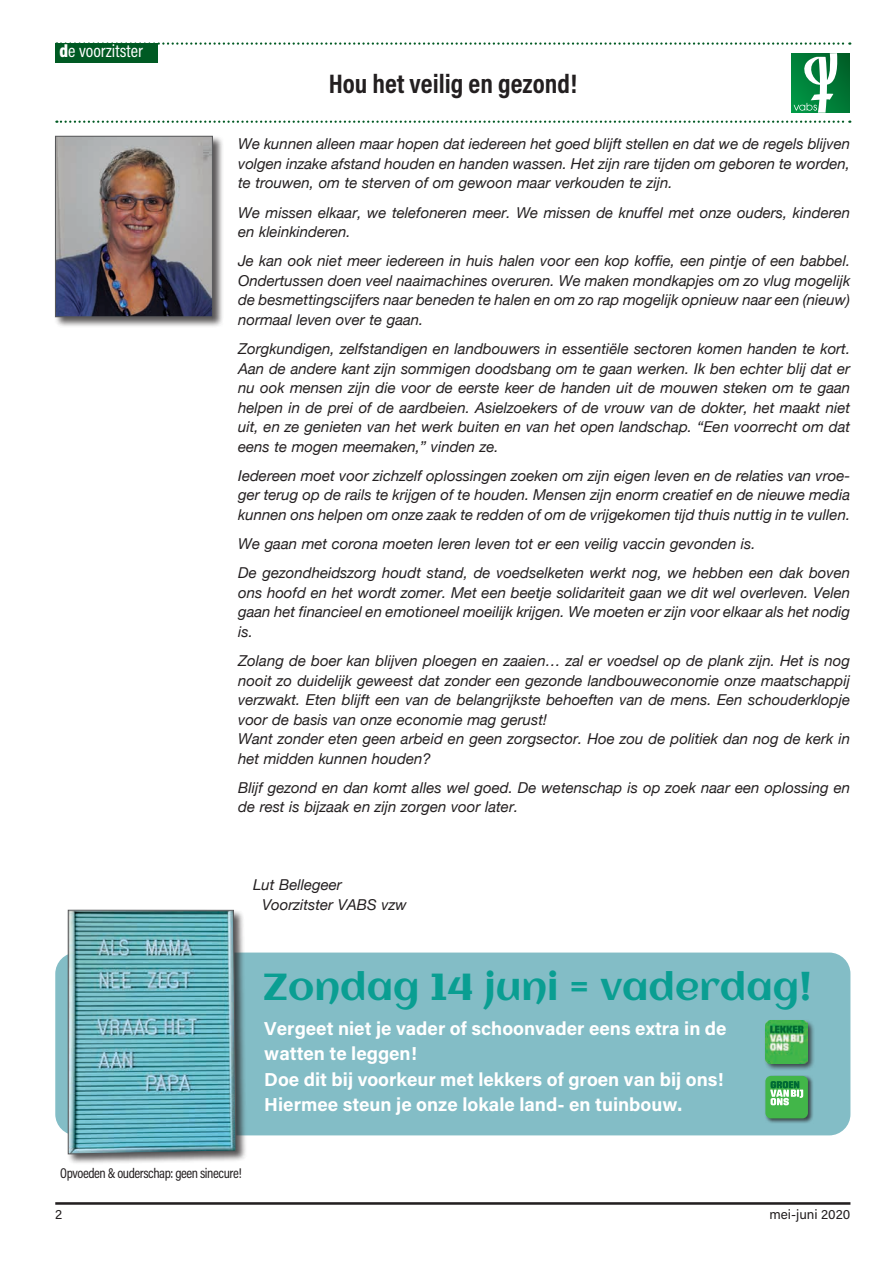
<style>
.page{position:relative;width:893px;height:1263px;background:#fff}
.page>*{position:absolute;margin:0;border:0;box-sizing:border-box;transform-origin:0 0}
.t1{font:37.5px "Aclonica";color:#0a9e92}
.t2{font:700 27px "Acumin Pro Cond";color:#231f20}
.t3{font:700 18.75px/25.5px "Acumin Pro";color:#fff}
.t4{font:18px "Acumin Pro Cond";color:#fff}
.t5{font:italic 15px/19.5px "Helvetica Neue";color:#231f20;text-align:justify}
.t6{font:14.25px "Acumin Pro Cond";letter-spacing:-.03em;color:#231f20}
.t7{font:13.5px "Acumin Pro";color:#231f20}
.s1{font-weight:900}
</style>
<div class="page">
<hr style="left:55px;top:1202px;width:795px;height:3px;background:#231f20">
<svg style="left:791px;top:53px;width:59px;height:60px"></svg>
<svg style="left:56px;top:42px;width:794px;height:3px"></svg>
<svg style="left:56px;top:121px;width:794px;height:2px"></svg>
<div style="left:55px;top:43px;width:102px;height:20px;background:#005a23"></div>
<div style="left:55px;top:952px;width:795px;height:183px;background:#83bdc6;border-radius:21px"></div>
<div style="left:54px;top:135px;width:170px;height:193px;background:#231f20;opacity:.75"></div>
<img style="left:57px;top:138px;width:154px;height:177px">
<div style="left:55px;top:136px;width:158px;height:181px;border:1px solid #57585a"></div>
<div style="left:67px;top:909px;width:180px;height:256px;background:#231f20;opacity:.75"></div>
<svg style="left:68px;top:910px;width:168px;height:244px"></svg>
<div style="left:764px;top:1019px;width:52px;height:52px;background:#231f20;opacity:.75"></div>
<img style="left:765px;top:1020px;width:43px;height:43px">
<div style="left:764px;top:1075px;width:50px;height:49px;background:#231f20;opacity:.75"></div>
<div style="left:765px;top:1076px;width:43px;height:42px;background:#42b649;border-radius:6px"></div>
<svg style="left:770px;top:1081px;width:33px;height:24px"></svg>
<p class="t4" style="left:60px;top:39px;width:85px"><span class="s1">d</span>e voorzitster</p>
<h2 class="t2" style="left:329px;top:66px;width:250px">Hou het veilig en gezond!</h2>
<p class="t5" style="left:238px;top:135px;width:614px">We kunnen alleen maar hopen dat iedereen het goed blijft stellen en dat we de regels blijven volgen inzake afstand houden en handen wassen. Het zijn rare tijden om geboren te worden, te trouwen, om te sterven of om gewoon maar verkouden te zijn.</p>
<p class="t5" style="left:238px;top:203px;width:613px">We missen elkaar, we telefoneren meer. We missen de knuffel met onze ouders, kinderen en kleinkinderen.</p>
<p class="t5" style="left:238px;top:252px;width:614px">Je kan ook niet meer iedereen in huis halen voor een kop koffie, een pintje of een babbel.<br>Ondertussen doen veel naaimachines overuren. We maken mondkapjes om zo vlug mogelijk de besmettingscijfers naar beneden te halen en om zo rap mogelijk opnieuw naar een (nieuw) normaal leven over te gaan.</p>
<p class="t5" style="left:238px;top:340px;width:614px">Zorgkundigen, zelfstandigen en landbouwers in essentiële sectoren komen handen te kort.<br>Aan de andere kant zijn sommigen doodsbang om te gaan werken. Ik ben echter blij dat er nu ook mensen zijn die voor de eerste keer de handen uit de mouwen steken om te gaan helpen in de prei of de aardbeien. Asielzoekers of de vrouw van de dokter, het maakt niet uit, en ze genieten van het werk buiten en van het open landschap. “Een voorrecht om dat eens te mogen meemaken,” vinden ze.</p>
<p class="t5" style="left:238px;top:467px;width:614px">Iedereen moet voor zichzelf oplossingen zoeken om zijn eigen leven en de relaties van vroe&shy;ger terug op de rails te krijgen of te houden. Mensen zijn enorm creatief en de nieuwe media kunnen ons helpen om onze zaak te redden of om de vrijgekomen tijd thuis nuttig in te vullen.</p>
<p class="t5" style="left:238px;top:530px;width:613px;line-height:29.2px">We gaan met corona moeten leren leven tot er een veilig vaccin gevonden is.<br>De gezondheidszorg houdt stand, de voedselketen werkt nog, we hebben een dak boven</p>
<p class="t5" style="left:238px;top:584px;width:614px">ons hoofd en het wordt zomer. Met een beetje solidariteit gaan we dit wel overleven. Velen gaan het financieel en emotioneel moeilijk krijgen. We moeten er zijn voor elkaar als het nodig is.</p>
<p class="t5" style="left:238px;top:652px;width:614px;text-align:left">Zolang de boer kan blijven ploegen en zaaien… zal er voedsel op de plank zijn. Het is nog nooit zo duidelijk geweest dat zonder een gezonde landbouweconomie onze maatschappij verzwakt. Eten blijft een van de belangrijkste behoeften van de mens. Een schouderklopje voor de basis van onze economie mag gerust!<br>Want zonder eten geen arbeid en geen zorgsector. Hoe zou de politiek dan nog de kerk in het midden kunnen houden?</p>
<p class="t5" style="left:238px;top:779px;width:614px">Blijf gezond en dan komt alles wel goed. De wetenschap is op zoek naar een oplossing en de rest is bijzaak en zijn zorgen voor later.</p>
<p class="t5" style="left:262px;top:876px;width:146px;text-indent:-9px">Lut Bellegeer<br>Voorzitster VABS vzw</p>
<h1 class="t1" style="left:263px;top:961px;width:550px">Zondag 14 juni = vaderdag!</h1>
<p class="t3" style="left:264px;top:1015px;width:464px">Vergeet niet je vader of schoonvader eens extra in de watten te leggen!<br>Doe dit bij voorkeur met lekkers of groen van bij ons!<br>Hiermee steun je onze lokale land- en tuinbouw.</p>
<p class="t6" style="left:60px;top:1164px;width:183px">Opvoeden &amp; ouderschap: geen sinecure!</p>
<p class="t7" style="left:55px;top:1205px;width:9px">2</p>
<p class="t7" style="left:769px;top:1205px;width:83px">mei-juni 2020</p>
</div>
